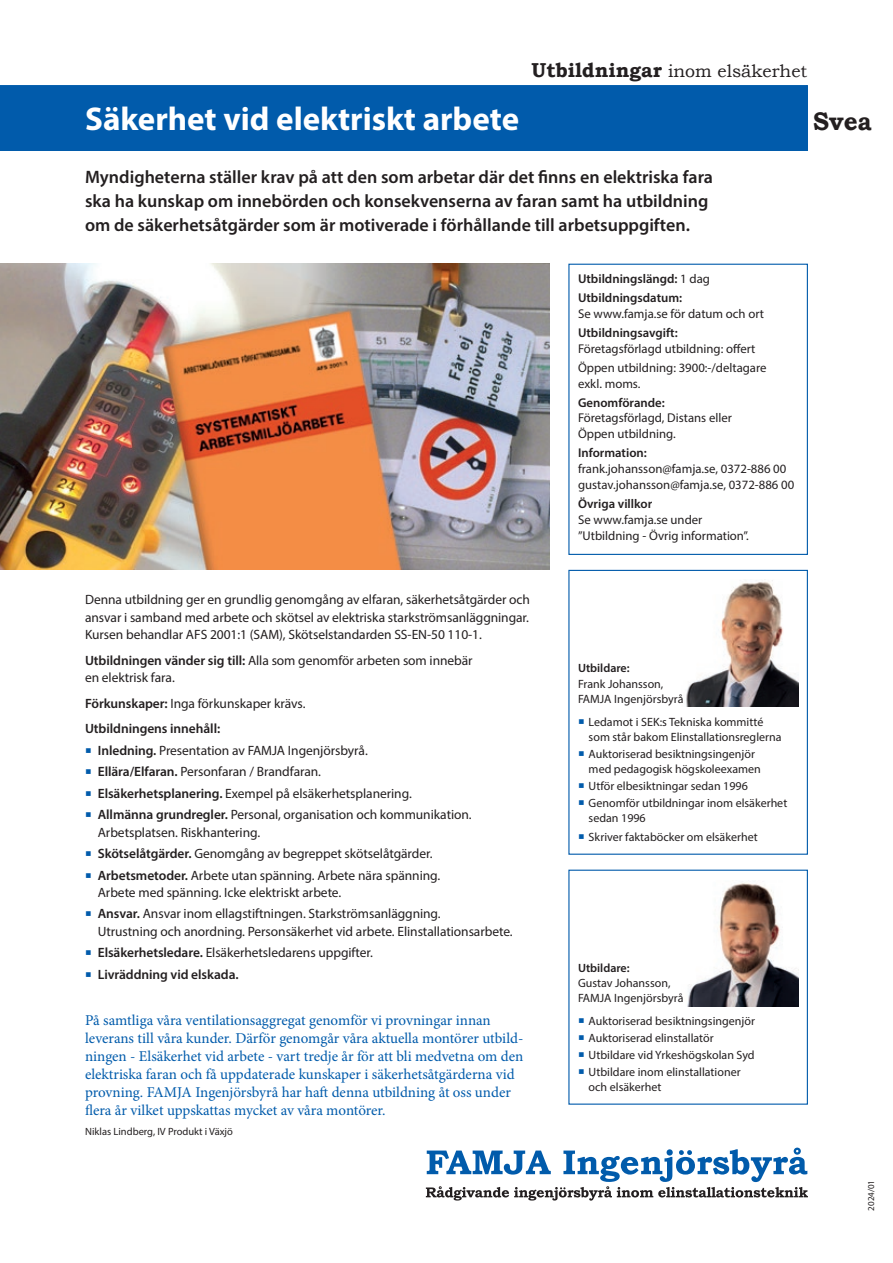
<style>
.page{position:relative;width:893px;height:1263px;background:#fff}
.page>*{position:absolute;margin:0;border:0;box-sizing:border-box;transform-origin:0 0}
.t1{font:700 33px "Myriad Pro";color:#fff}
.t2{font:700 25.5px "Bookman Old Style";color:#231f20;scale:.95 1}
.t3{font:600 18px/24px "Myriad Pro";color:#231f20}
.t4{font:17.7px "Bookman Old Style";color:#231f20}
.t5{font:15px/18px "Minion Pro";color:#015bab}
.t6{font:13.5px/17.2px "Myriad Pro";letter-spacing:-.005em;color:#231f20}
.t7{font:600 13.5px/25.8px "Myriad Pro";letter-spacing:-.005em;color:#231f20}
.t8{font:12.75px/15.8px "Myriad Pro";color:#231f20}
.t9{font:600 12.75px/19.2px "Myriad Pro";color:#231f20}
.t10{font:12px/15px "Myriad Pro";color:#231f20}
.t11{font:600 12px "Myriad Pro";color:#231f20}
.t12{font:10.5px "Myriad Pro";color:#231f20}
.t13{font:9px "Myriad Pro";color:#231f20}
.s1{font-weight:700;font-size:20.1px}
.s2{font-weight:400}
.s3{font-weight:600}
.s4{color:#015bab}
</style>
<div class="page">
<div style="left:568px;top:264px;width:240px;height:291px;border:1px solid #015bab"></div>
<svg style="left:426px;top:1147px;width:382px;height:53px"></svg>
<div style="left:0;top:85px;width:808px;height:66px;background:#015bab"></div>
<img style="left:0;top:264px;width:550px;height:305px">
<img style="left:686px;top:580px;width:112px;height:126px">
<div style="left:568px;top:570px;width:240px;height:285px;border:1px solid #015bab"></div>
<img style="left:687px;top:883px;width:111px;height:123px">
<div style="left:568px;top:870px;width:240px;height:235px;border:1px solid #015bab"></div>
<h3 class="t4" style="left:531px;top:59px;width:277px"><span class="s1">Utbildningar</span> inom elsäkerhet</h3>
<h1 class="t1" style="left:85px;top:98px;width:436px">Säkerhet vid elektriskt arbete</h1>
<p class="t3" style="left:85px;top:164px;width:629px">Myndigheterna ställer krav på att den som arbetar där det finns en elektriska fara ska ha kunskap om innebörden och konsekvenserna av faran samt ha utbildning om de säkerhetsåtgärder som är motiverade i förhållande till arbetsuppgiften.</p>
<p class="t9" style="left:578px;top:269px;width:133px">Utbildningslängd: <span class="s2">1 dag<br></span>Utbildningsdatum:</p>
<p class="t8" style="left:578px;top:305px;width:188px">Se www.famja.se för datum och ort</p>
<p class="t9" style="left:578px;top:323px;width:101px">Utbildningsavgift:</p>
<p class="t8" style="left:578px;top:339px;width:190px;line-height:19.2px">Företagsförlagd utbildning: offert<br>Öppen utbildning: 3900:-/deltagare</p>
<p class="t8" style="left:578px;top:375px;width:64px">exkl. moms.</p>
<p class="t9" style="left:578px;top:392px;width:88px">Genomförande:</p>
<p class="t8" style="left:578px;top:410px;width:155px">Företagsförlagd, Distans eller<br>Öppen utbildning.</p>
<p class="t9" style="left:578px;top:443px;width:70px">Information:</p>
<p class="t8" style="left:578px;top:461px;width:218px">frank.johansson@famja.se, 0372-886 00 gustav.johansson@famja.se, 0372-886 00</p>
<p class="t9" style="left:578px;top:494px;width:76px">Övriga villkor</p>
<p class="t8" style="left:578px;top:511px;width:172px;line-height:16.5px">Se www.famja.se under ”Utbildning - Övrig information”.</p>
<h2 class="t2" style="left:813px;top:103px;width:63px">Svea</h2>
<p class="t6" style="left:85px;top:591px;width:446px;text-align:justify">Denna utbildning ger en grundlig genomgång av elfaran, säkerhetsåtgärder och ansvar i samband med arbete och skötsel av elektriska starkströmsanläggningar.<br>Kursen behandlar AFS 2001:1 (SAM), Skötselstandarden SS-EN-50 110-1.</p>
<p class="t6" style="left:85px;top:651px;width:389px"><span class="s3">Utbildningen vänder sig till:</span> Alla som genomför arbeten som innebär en elektrisk fara.</p>
<p class="t7" style="left:85px;top:690px;width:222px">Förkunskaper: <span class="s2">Inga förkunskaper krävs.<br></span>Utbildningens innehåll:</p>
<p class="t6" style="left:85px;top:741px;width:284px"><span class="s4">○</span> <span class="s3">Inledning.</span> Presentation av FAMJA Ingenjörsbyrå.</p>
<p class="t6" style="left:85px;top:763px;width:238px"><span class="s4">○</span> <span class="s3">Ellära/Elfaran.</span> Personfaran / Brandfaran.</p>
<p class="t6" style="left:85px;top:784px;width:328px"><span class="s4">○</span> <span class="s3">Elsäkerhetsplanering.</span> Exempel på elsäkerhetsplanering.</p>
<p class="t6" style="left:98px;top:806px;width:375px;text-indent:-13px"><span class="s4">○</span> <span class="s3">Allmänna grundregler.</span> Personal, organisation och kommunikation.<br>Arbetsplatsen. Riskhantering.</p>
<p class="t6" style="left:85px;top:845px;width:349px"><span class="s4">○</span> <span class="s3">Skötselåtgärder.</span> Genomgång av begreppet skötselåtgärder.</p>
<p class="t6" style="left:98px;top:866px;width:344px;text-indent:-13px"><span class="s4">○</span> <span class="s3">Arbetsmetoder.</span> Arbete utan spänning. Arbete nära spänning.<br>Arbete med spänning. Icke elektriskt arbete.</p>
<p class="t6" style="left:98px;top:905px;width:416px;text-indent:-13px"><span class="s4">○</span> <span class="s3">Ansvar.</span> Ansvar inom ellagstiftningen. Starkströmsanläggning.<br>Utrustning och anordning. Personsäkerhet vid arbete. Elinstallationsarbete.</p>
<p class="t6" style="left:85px;top:944px;width:289px"><span class="s4">○</span> <span class="s3">Elsäkerhetsledare.</span> Elsäkerhetsledarens uppgifter.</p>
<p class="t7" style="left:85px;top:961px;width:155px"><span class="s4">○</span> Livräddning vid elskada.</p>
<p class="t5" style="left:85px;top:1011px;width:440px">På samtliga våra ventilationsaggregat genomför vi provningar innan leverans till våra kunder. Därför genomgår våra aktuella montörer utbild&shy;ningen - Elsäkerhet vid arbete - vart tredje år för att bli medvetna om den elektriska faran och få uppdaterade kunskaper i säkerhetsåtgärderna vid provning. FAMJA Ingenjörsbyrå har haft denna utbildning åt oss under flera år vilket uppskattas mycket av våra montörer.</p>
<p class="t12" style="left:85px;top:1125px;width:149px">Niklas Lindberg, IV Produkt i Växjö</p>
<p class="t11" style="left:578px;top:661px;width:53px">Utbildare:</p>
<p class="t10" style="left:578px;top:676px;width:107px">Frank Johansson,<br>FAMJA Ingenjörsbyrå</p>
<p class="t10" style="left:589px;top:714px;width:194px;text-indent:-11px"><span class="s4">○</span> Ledamot i SEK:s Tekniska kommitté som står bakom Elinstallationsreglerna</p>
<p class="t10" style="left:589px;top:746px;width:174px;text-indent:-11px"><span class="s4">○</span> Auktoriserad besiktningsingenjör med pedagogisk högskoleexamen</p>
<p class="t10" style="left:578px;top:778px;width:171px"><span class="s4">○</span> Utför elbesiktningar sedan 1996</p>
<p class="t10" style="left:589px;top:796px;width:200px;text-indent:-11px"><span class="s4">○</span> Genomför utbildningar inom elsäkerhet sedan 1996</p>
<p class="t10" style="left:578px;top:829px;width:181px"><span class="s4">○</span> Skriver faktaböcker om elsäkerhet</p>
<p class="t11" style="left:578px;top:960px;width:53px">Utbildare:</p>
<p class="t10" style="left:578px;top:975px;width:107px">Gustav Johansson,<br>FAMJA Ingenjörsbyrå</p>
<p class="t10" style="left:578px;top:1013px;width:178px"><span class="s4">○</span> Auktoriserad besiktningsingenjör</p>
<p class="t10" style="left:578px;top:1030px;width:137px"><span class="s4">○</span> Auktoriserad elinstallatör</p>
<p class="t10" style="left:578px;top:1047px;width:178px"><span class="s4">○</span> Utbildare vid Yrkeshögskolan Syd</p>
<p class="t10" style="left:589px;top:1065px;width:153px;text-indent:-11px"><span class="s4">○</span> Utbildare inom elinstallationer och elsäkerhet</p>
<p class="t13" style="left:866px;top:1211px;width:32px;rotate:-90deg">2024/01</p>
</div>
